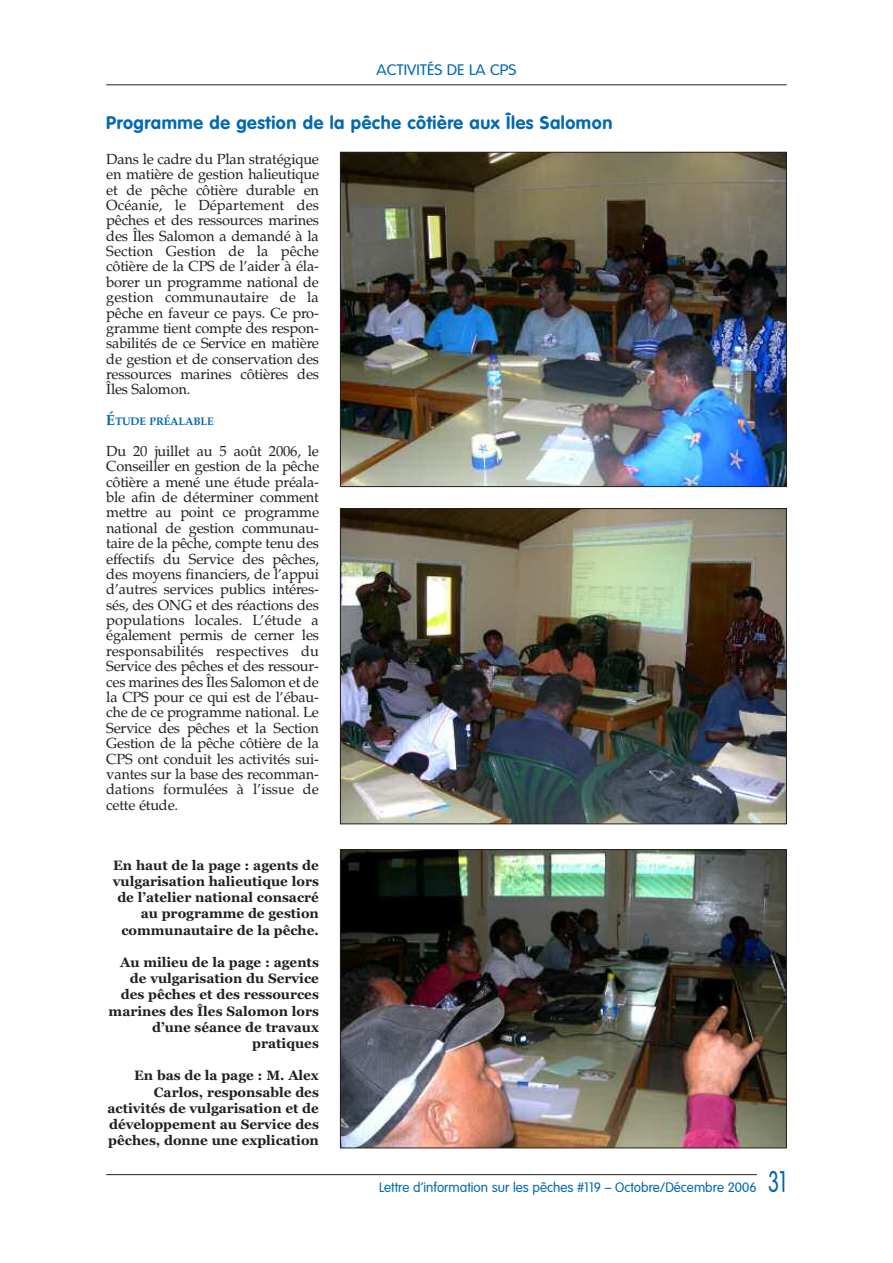
<style>
.page{position:relative;width:893px;height:1263px;background:#fff}
.page>*{position:absolute;margin:0;border:0;box-sizing:border-box;transform-origin:0 0}
.t1{font:700 18px "VAG Rounded";letter-spacing:.03em;color:#0168b3}
.t2{font:300 15px "VAG Rounded";color:#0168b3;scale:1.1 1}
.t3{font:14.7px/15.3px "Palatino";letter-spacing:-.015em;color:#231f20;text-align:justify}
.t4{font:700 13.5px/16.2px "Georgia";color:#231f20;text-align:right}
.t5{font:300 13.5px "VAG Rounded";color:#0168b3}
.t6{font:700 10.95px "Palatino";letter-spacing:-.02em;color:#0168b3}
.s1{font-size:14.7px}
.s2{font-size:29.4px}
</style>
<div class="page">
<hr style="left:106px;top:1174px;width:681px;height:1px;background:#231f20">
<div style="left:757px;top:1162px;width:30px;height:44px;background:#fff"></div>
<hr style="left:106px;top:84px;width:681px;height:1px;background:#231f20">
<img style="left:342px;top:154px;width:443px;height:331px">
<div style="left:340px;top:152px;width:447px;height:335px;border:1px solid #231f20"></div>
<img style="left:342px;top:510px;width:443px;height:312px">
<div style="left:340px;top:508px;width:447px;height:316px;border:1px solid #231f20"></div>
<img style="left:342px;top:851px;width:443px;height:295px">
<div style="left:340px;top:849px;width:447px;height:299px;border:1px solid #231f20"></div>
<p class="t2" style="left:377px;top:64px;width:129px">ACTIVITÉS DE LA CPS</p>
<p class="t1" style="left:106px;top:115px;width:508px">Programme de gestion de la pêche côtière aux Îles Salomon</p>
<p class="t3" style="left:106px;top:151px;width:214px">Dans le cadre du Plan stratégique en matière de gestion halieutique et de pêche côtière durable en Océanie, le Département des pêches et des ressources marines des Îles Salomon a demandé à la Section Gestion de la pêche côtière de la CPS de l’aider à éla&shy;borer un programme national de gestion communautaire de la pêche en faveur ce pays. Ce pro&shy;gramme tient compte des respon&shy;sabilités de ce Service en matière de gestion et de conservation des ressources marines côtières des Îles Salomon.</p>
<p class="t6" style="left:106px;top:415px;width:109px"><span class="s1">É</span>TUDE PRÉALABLE</p>
<p class="t3" style="left:106px;top:443px;width:214px">Du 20 juillet au 5 août 2006, le Conseiller en gestion de la pêche côtière a mené une étude préala&shy;ble afin de déterminer comment mettre au point ce programme national de gestion communau&shy;taire de la pêche, compte tenu des effectifs du Service des pêches, des moyens financiers, de l’appui d’autres services publics intéres&shy;sés, des ONG et des réactions des populations locales. L’étude a également permis de cerner les responsabilités respectives du Service des pêches et des ressour&shy;ces marines des Îles Salomon et de la CPS pour ce qui est de l’ébau&shy;che de ce programme national. Le Service des pêches et la Section Gestion de la pêche côtière de la CPS ont conduit les activités sui&shy;vantes sur la base des recomman&shy;dations formulées à l’issue de cette étude.</p>
<p class="t4" style="left:113px;top:857px;width:208px">En haut de la page : agents de vulgarisation halieutique lors de l’atelier national consacré au programme de gestion communautaire de la pêche.</p>
<p class="t4" style="left:109px;top:954px;width:212px">Au milieu de la page : agents de vulgarisation du Service des pêches et des ressources marines des Îles Salomon lors d’une séance de travaux pratiques</p>
<p class="t4" style="left:108px;top:1068px;width:213px">En bas de la page : M. Alex<br>Carlos, responsable des activités de vulgarisation et de développement au Service des pêches, donne une explication</p>
<p class="t5" style="left:379px;top:1181px;width:409px">Lettre d’information sur les pêches #119 – Octobre/Décembre 2006 <span class="s2">31</span></p>
</div>
